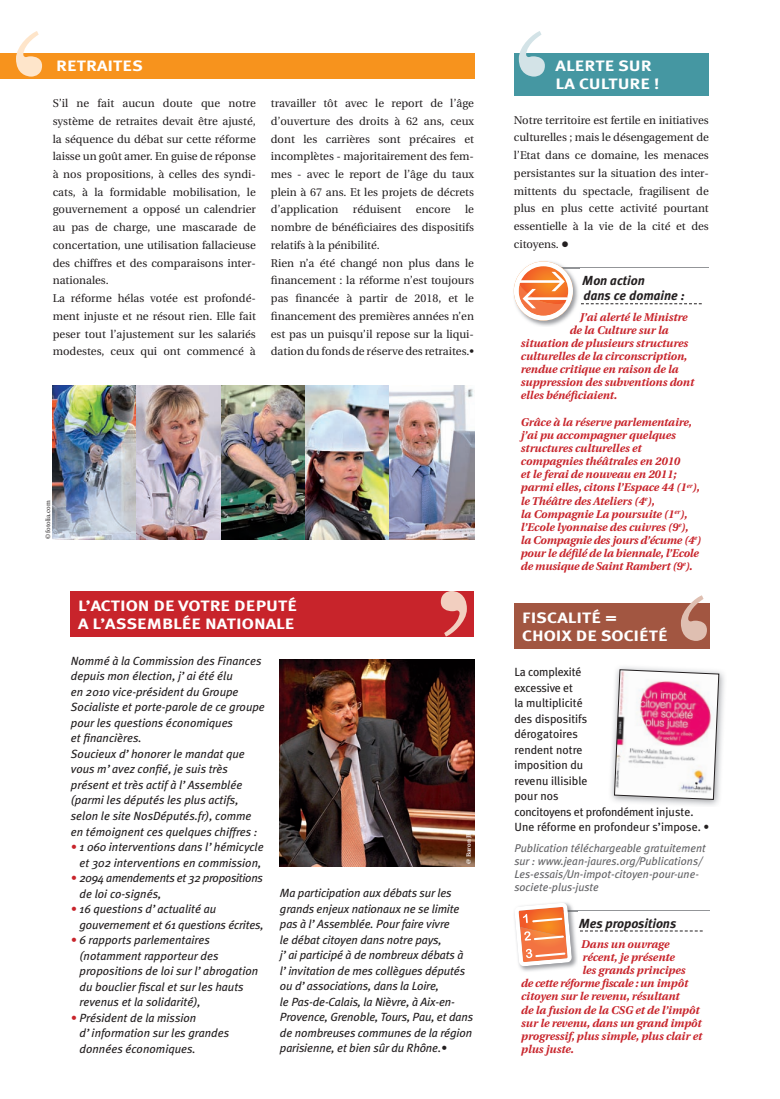
<style>
.page{position:relative;width:780px;height:1099px;background:#fff}
.page>*{position:absolute;margin:0;border:0;box-sizing:border-box;transform-origin:0 0}
.t1{font:15px/18px "Meta Plus Bold Caps";color:#fff;scale:1.2 1}
.t2{font:italic 700 13.12px/15.8px "Meta Plus";color:#231f20}
.t3{font:italic 11.88px/15.5px "Meta Plus";color:#231f20}
.t4{font:11.88px/15.5px "Meta Plus";color:#231f20}
.t5{font:italic 11.88px/15.5px "Meta Plus";letter-spacing:-.025em;color:#231f20}
.t6{font:11.25px/17.8px "Utopia";color:#231f20}
.t7{font:italic 700 11.25px/13.1px "Utopia";color:#c8242b}
.t8{font:italic 11.25px/13.1px "Meta Plus";color:#636366}
.t9{font:italic 700 11.25px "Utopia";letter-spacing:-.02em;color:#c8242b}
.t10{font:6.25px "Utopia";color:#231f20}
.t11{font:600 6.25px "Utopia";letter-spacing:-.005em;color:#fff}
.s1{color:#c8242b}
.s2{font-family:"Meta Plus";font-size:16.25px}
</style>
<div class="page">
<div style="left:0;top:53px;width:474px;height:26px;background:#f7931d"></div>
<svg style="left:16px;top:31px;width:26px;height:46px"></svg>
<div style="left:71px;top:591px;width:403px;height:46px;background:#c8242b"></div>
<svg style="left:441px;top:591px;width:26px;height:45px"></svg>
<img style="left:280px;top:659px;width:194px;height:207px">
<img style="left:53px;top:385px;width:421px;height:154px">
<div style="left:514px;top:53px;width:195px;height:42px;background:#4597a2"></div>
<svg style="left:519px;top:31px;width:26px;height:46px"></svg>
<div style="left:514px;top:603px;width:195px;height:45px;background:#a25641"></div>
<svg style="left:680px;top:595px;width:27px;height:46px"></svg>
<svg style="left:580px;top:930px;width:122px;height:1px"></svg>
<hr style="left:543px;top:910px;width:166px;height:1px;background:#939598">
<img style="left:519px;top:906px;width:58px;height:66px">
<svg style="left:514px;top:902px;width:57px;height:64px"></svg>
<img style="left:611px;top:667px;width:114px;height:139px">
<svg style="left:614px;top:669px;width:105px;height:130px"></svg>
<hr style="left:532px;top:267px;width:176px;height:1px;background:#939598">
<svg style="left:514px;top:261px;width:187px;height:66px"></svg>
<h1 class="t1" style="left:56px;top:57px;width:74px">RETRAITES</h1>
<p class="t6" style="left:53px;top:95px;width:205px">S’il ne fait aucun doute que notre système de retraites devait être ajusté, la séquence du débat sur cette réforme laisse un goût amer. En guise de réponse à nos propositions, à celles des syndi&shy;cats, à la formidable mobilisation, le gouvernement a opposé un calendrier au pas de charge, une mascarade de concertation, une utilisation fallacieuse des chiffres et des comparaisons inter&shy;nationales.<br>La réforme hélas votée est profondé&shy;ment injuste et ne résout rien. Elle fait peser tout l’ajustement sur les salariés modestes, ceux qui ont commencé à</p>
<p class="t6" style="left:271px;top:95px;width:205px;text-align:justify">travailler tôt avec le report de l’âge d’ouverture des droits à 62 ans, ceux dont les carrières sont précaires et incomplètes - majoritairement des fem&shy;mes - avec le report de l’âge du taux plein à 67 ans. Et les projets de décrets d’application</p>
<p class="t6" style="left:271px;top:201px;width:205px;text-indent:194px">le nombre de bénéficiaires des dispositifs relatifs à la pénibilité.<br>Rien n’a été changé non plus dans le financement : la réforme n’est toujours pas financée à partir de 2018, et le financement des premières années n’en est pas un puisqu’il repose sur la liqui&shy;dation du fonds de réserve des retraites.•</p>
<p class="t6" style="left:353px;top:201px;width:50px">réduisent</p>
<p class="t6" style="left:416px;top:201px;width:36px">encore</p>
<p class="t10" style="left:44px;top:539px;width:40px;rotate:-90deg">© fotolia.com</p>
<h1 class="t1" style="left:78px;top:596px;width:184px">L’ACTION DE VOTRE DEPUTÉ<br>A L’ASSEMBLÉE NATIONALE</h1>
<p class="t3" style="left:71px;top:653px;width:195px">Nommé à la Commission des Finances depuis mon élection, j’ai été élu<br>en 2010 vice-président du Groupe Socialiste et porte-parole de ce groupe pour les questions économiques<br>et financières.<br>Soucieux d’honorer le mandat que vous m’avez confié, je suis très présent et très actif à l’Assemblée (parmi les députés les plus actifs, selon le site NosDéputés.fr), comme en témoignent ces quelques chiffres :</p>
<p class="t3" style="left:71px;top:839px;width:194px;text-align:center"><span class="s1">•</span> 1 060 interventions dans l’hémicycle et 302 interventions en commission,</p>
<p class="t5" style="left:79px;top:870px;width:185px;text-indent:-9px"><span class="s1">•</span> 2094 amendements et 32 propositions de loi co-signés,</p>
<p class="t3" style="left:79px;top:901px;width:186px;text-indent:-9px"><span class="s1">•</span> 16 questions d’actualité au gouvernement et 61 questions écrites,</p>
<p class="t3" style="left:79px;top:932px;width:180px;text-indent:-9px"><span class="s1">•</span> 6 rapports parlementaires (notamment rapporteur des propositions de loi sur l’abrogation du bouclier fiscal et sur les hauts revenus et la solidarité),</p>
<p class="t3" style="left:79px;top:1009px;width:151px;text-indent:-9px"><span class="s1">•</span> Président de la mission d’information sur les grandes données économiques.</p>
<p class="t11" style="left:465px;top:863px;width:33px;rotate:-90deg">@ Baron JP</p>
<p class="t3" style="left:280px;top:885px;width:195px">Ma participation aux débats sur les grands enjeux nationaux ne se limite pas à l’Assemblée. Pour faire vivre<br>le débat citoyen dans notre pays,<br>j’ai participé à de nombreux débats à l’invitation de mes collègues députés ou d’associations, dans la Loire,<br>le Pas-de-Calais, la Nièvre, à Aix-en-Provence, Grenoble, Tours, Pau, et dans de nombreuses communes de la région parisienne, et bien sûr du Rhône.•</p>
<h1 class="t1" style="left:555px;top:57px;width:88px">ALERTE SUR<br>LA CULTURE !</h1>
<p class="t6" style="left:514px;top:111px;width:196px;text-align:justify">Notre territoire est fertile en initiatives culturelles ; mais le désengagement de l’Etat dans ce domaine, les menaces persistantes sur la situation des inter&shy;mittents du spectacle, fragilisent de plus en plus cette activité pourtant essentielle à la vie de la cité et des citoyens. <span class="s2">•</span></p>
<p class="t2" style="left:582px;top:272px;width:104px">Mon action<br>dans ce domaine :</p>
<p class="t7" style="left:579px;top:310px;width:109px">J’ai alerté le Ministre</p>
<p class="t7" style="left:569px;top:323px;width:100px">de la Culture sur la</p>
<p class="t7" style="left:521px;top:336px;width:169px">situation de plusieurs structures</p>
<p class="t7" style="left:521px;top:350px;width:168px">culturelles de la circonscription,</p>
<p class="t7" style="left:521px;top:363px;width:159px">rendue critique en raison de la</p>
<p class="t7" style="left:521px;top:376px;width:175px">suppression des subventions dont</p>
<p class="t7" style="left:521px;top:389px;width:98px">elles bénéficiaient.</p>
<p class="t7" style="left:521px;top:415px;width:182px">Grâce à la réserve parlementaire, j’ai pu accompagner quelques structures culturelles et compagnies théâtrales en 2010<br>et le ferai de nouveau en 2011; parmi elles, citons l’Espace 44 (1<sup>er</sup>), le Théâtre des Ateliers (4<sup>e</sup>),<br>la Compagnie La poursuite (1<sup>er</sup>), l’Ecole lyonnaise des cuivres (9<sup>e</sup>), la Compagnie des jours d’écume (4<sup>e</sup>) pour le défilé de la biennale, l’Ecole de musique de Saint Rambert (9<sup>e</sup>).</p>
<h1 class="t1" style="left:522px;top:609px;width:123px">FISCALITÉ =<br>CHOIX DE SOCIÉTÉ</h1>
<p class="t4" style="left:514px;top:664px;width:196px">La complexité<br>excessive et<br>la multiplicité<br>des dispositifs<br>dérogatoires<br>rendent notre<br>imposition du<br>revenu illisible<br>pour nos<br>concitoyens et profondément injuste.<br>Une réforme en profondeur s’impose. •</p>
<p class="t8" style="left:514px;top:841px;width:193px">Publication téléchargeable gratuitement sur : www.jean-jaures.org/Publications/ Les-essais/Un-impot-citoyen-pour-une&shy;societe-plus-juste</p>
<p class="t2" style="left:578px;top:915px;width:99px">Mes propositions</p>
<p class="t7" style="left:581px;top:937px;width:90px">Dans un ouvrage</p>
<p class="t7" style="left:582px;top:950px;width:94px">récent, je présente</p>
<p class="t7" style="left:582px;top:963px;width:104px">les grands principes</p>
<p class="t9" style="left:521px;top:976px;width:168px">de cette réforme fiscale : un impôt</p>
<p class="t7" style="left:521px;top:990px;width:160px">citoyen sur le revenu, résultant</p>
<p class="t7" style="left:521px;top:1003px;width:180px">de la fusion de la CSG et de l’impôt</p>
<p class="t7" style="left:521px;top:1016px;width:182px">sur le revenu, dans un grand impôt</p>
<p class="t7" style="left:521px;top:1029px;width:182px">progressif, plus simple, plus clair et</p>
<p class="t7" style="left:521px;top:1042px;width:54px">plus juste.</p>
</div>
